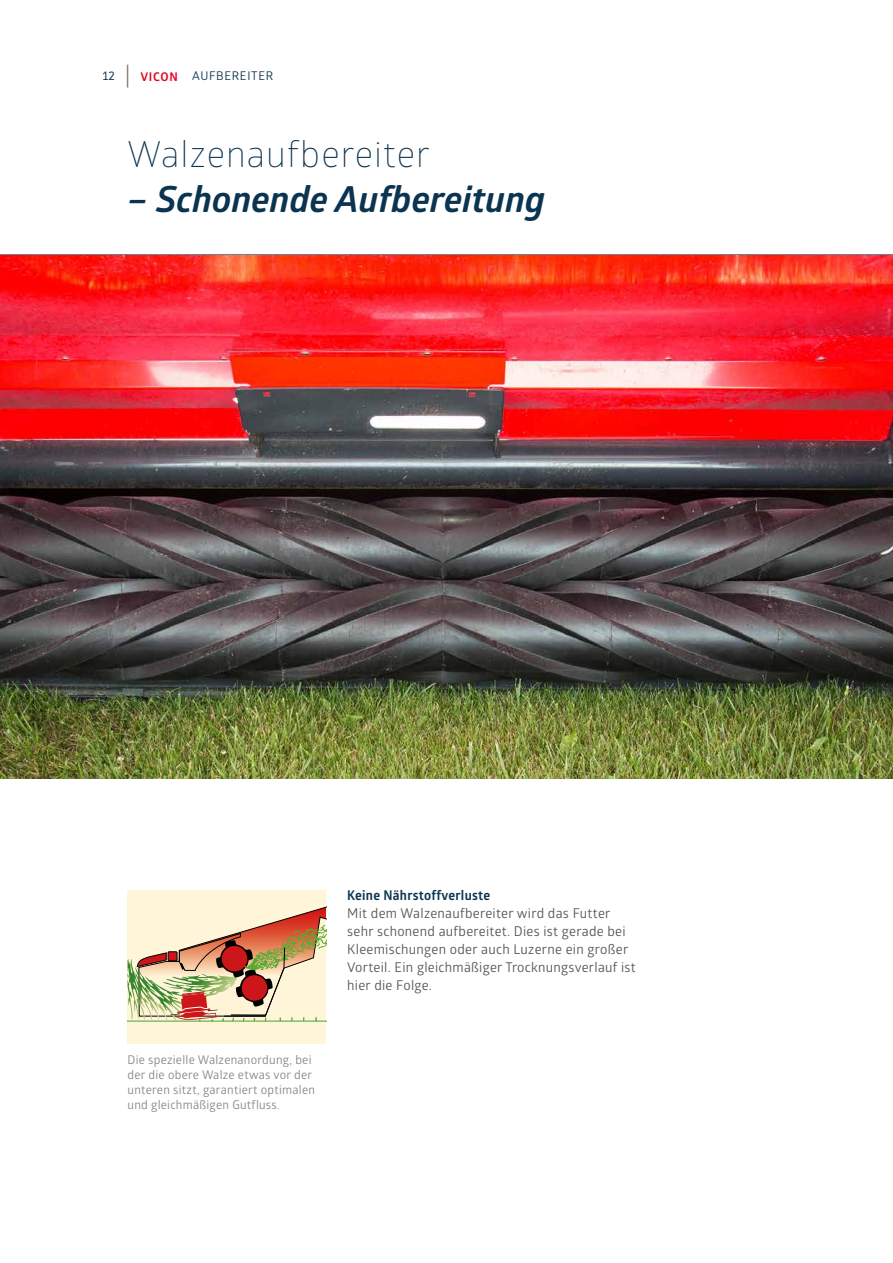
<style>
.page{position:relative;width:893px;height:1263px;background:#fff}
.page>*{position:absolute;margin:0;border:0;box-sizing:border-box;transform-origin:0 0}
.t1{font:italic 700 36px "Glober";color:#0b3451}
.t2{font:300 36px "Glober";letter-spacing:.03em;color:#0b3451}
.t3{font:13.5px/18px "Glober";letter-spacing:.02em;color:#575756}
.t4{font:700 13.5px "Glober";letter-spacing:.02em;color:#0b3451}
.t5{font:12px/15px "Glober";letter-spacing:.02em;color:#878787}
.t6{font:12px "Glober";letter-spacing:.06em;color:#0b3451}
.t7{font:12px "Ruda";color:#0b3451}
.s1{font-weight:700;color:#e40421}
</style>
<div class="page">
<hr style="left:0;top:254px;width:893px;height:2px;background:#0b3451">
<img style="left:0;top:256px;width:893px;height:522px">
<div style="left:128px;top:890px;width:198px;height:153px;background:#fff5d8"></div>
<img style="left:128px;top:906px;width:198px;height:116px">
<div style="left:767px;top:118px;width:55px;height:55px;border:1px solid #fff;border-radius:50%"></div>
<div style="left:769px;top:121px;width:50px;height:50px;border:1px solid #fff;border-radius:50%"></div>
<svg style="left:127px;top:65px;width:1px;height:23px"></svg>
<p class="t7" style="left:102px;top:70px;width:14px">12</p>
<p class="t6" style="left:140px;top:68px;width:134px"><span class="s1">VICON</span> AUFBEREITER</p>
<h1 class="t2" style="left:128px;top:129px;width:304px">Walzenaufbereiter</h1>
<h1 class="t1" style="left:128px;top:175px;width:419px">– Schonende Aufbereitung</h1>
<p class="t5" style="left:128px;top:1051px;width:189px">Die spezielle Walzenanordung, bei der die obere Walze etwas vor der unteren sitzt, garantiert optimalen und gleichmäßigen Gutfluss.</p>
<p class="t4" style="left:347px;top:886px;width:145px">Keine Nährstoffverluste</p>
<p class="t3" style="left:347px;top:904px;width:290px">Mit dem Walzenaufbereiter wird das Futter sehr schonend aufbereitet. Dies ist gerade bei Kleemischungen oder auch Luzerne ein großer Vorteil. Ein gleichmäßiger Trocknungsverlauf ist hier die Folge.</p>
</div>
